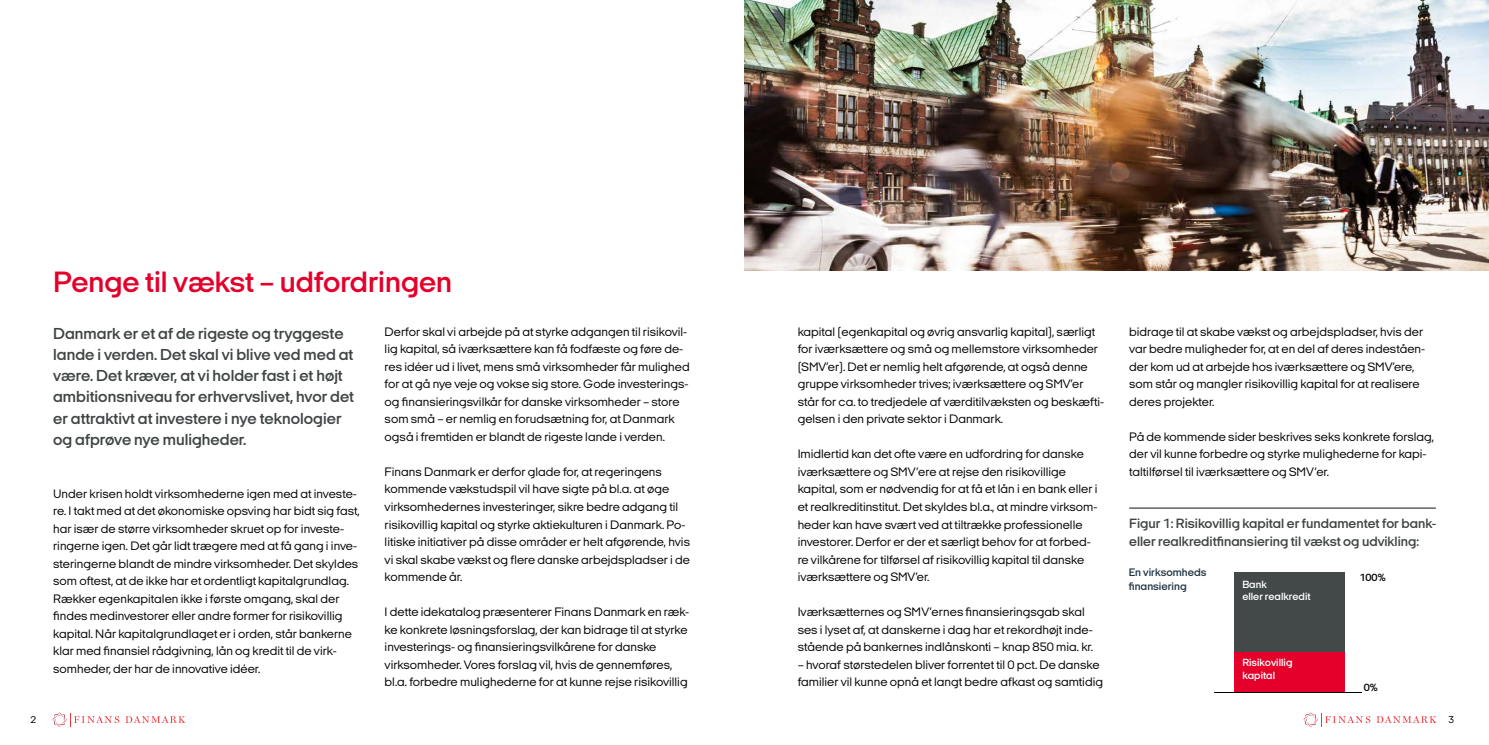
<style>
.page{position:relative;width:1489px;height:745px;background:#fff}
.page>*{position:absolute;margin:0;border:0;box-sizing:border-box;transform-origin:0 0}
.t1{font:600 30px "Italian Plate No 2 Expanded";color:#e4002b}
.t2{font:600 16.25px/21.2px "Italian Plate No 2 Expanded";color:#3f4444}
.t3{font:600 13.75px/17.5px "Italian Plate No 2 Expanded";color:#3f4444}
.t4{font:12.5px/17.5px "Italian Plate No 2 Expanded";color:#000}
.t5{font:600 11.12px/13.4px "Italian Plate No 2 Expanded";color:#253746}
.t6{font:600 10.62px/12.8px "Italian Plate No 2 Expanded";color:#fff}
.t7{font:600 10.62px "Italian Plate No 2 Expanded";color:#000}
.t8{font:10px "Italian Plate No 2 Expanded";color:#000}
</style>
<div class="page">
<svg style="left:53px;top:712px;width:66px;height:14px"></svg>
<svg style="left:125px;top:716px;width:60px;height:6px"></svg>
<svg style="left:1303px;top:712px;width:67px;height:14px"></svg>
<svg style="left:1376px;top:716px;width:60px;height:6px"></svg>
<img style="left:744px;top:0;width:744px;height:270px">
<hr style="left:1129px;top:507px;width:306px;height:1px;background:#3f4444">
<div style="left:1234px;top:572px;width:110px;height:119px;background:#434848"></div>
<div style="left:1234px;top:651px;width:110px;height:40px;background:#e4002b"></div>
<hr style="left:1214px;top:691px;width:147px;height:1px;background:#000">
<h1 class="t1" style="left:53px;top:265px;width:400px">Penge til vækst – udfordringen</h1>
<p class="t2" style="left:53px;top:322px;width:302px">Danmark er et af de rigeste og tryggeste lande i verden. Det skal vi blive ved med at være. Det kræver, at vi holder fast i et højt ambitionsniveau for erhvervslivet, hvor det er attraktivt at investere i nye teknologier og afprøve nye muligheder.</p>
<p class="t4" style="left:384px;top:322px;width:306px">Derfor skal vi arbejde på at styrke adgangen til risikovil&shy;lig kapital, så iværksættere kan få fodfæste og føre de&shy;res idéer ud i livet, mens små virksomheder får mulighed for at gå nye veje og vokse sig store. Gode investerings&shy;og finansieringsvilkår for danske virksomheder – store som små – er nemlig en forudsætning for, at Danmark også i fremtiden er blandt de rigeste lande i verden.</p>
<p class="t4" style="left:384px;top:462px;width:307px">Finans Danmark er derfor glade for, at regeringens kommende vækstudspil vil have sigte på bl.a. at øge virksomhedernes investeringer, sikre bedre adgang til risikovillig kapital og styrke aktiekulturen i Danmark. Po&shy;litiske initiativer på disse områder er helt afgørende, hvis vi skal skabe vækst og flere danske arbejdspladser i de kommende år.</p>
<p class="t4" style="left:384px;top:602px;width:306px">I dette idekatalog præsenterer Finans Danmark en ræk&shy;ke konkrete løsningsforslag, der kan bidrage til at styrke investerings- og finansieringsvilkårene for danske virksomheder. Vores forslag vil, hvis de gennemføres, bl.a. forbedre mulighederne for at kunne rejse risikovillig</p>
<p class="t4" style="left:53px;top:484px;width:308px">Under krisen holdt virksomhederne igen med at investe&shy;re. I takt med at det økonomiske opsving har bidt sig fast, har især de større virksomheder skruet op for investe&shy;ringerne igen. Det går lidt trægere med at få gang i inve&shy;steringerne blandt de mindre virksomheder. Det skyldes som oftest, at de ikke har et ordentligt kapitalgrundlag.<br>Rækker egenkapitalen ikke i første omgang, skal der findes medinvestorer eller andre former for risikovillig kapital. Når kapitalgrundlaget er i orden, står bankerne klar med finansiel rådgivning, lån og kredit til de virk&shy;somheder, der har de innovative idéer.</p>
<p class="t4" style="left:797px;top:322px;width:308px">kapital (egenkapital og øvrig ansvarlig kapital), særligt for iværksættere og små og mellemstore virksomheder (SMV’er). Det er nemlig helt afgørende, at også denne gruppe virksomheder trives; iværksættere og SMV’er står for ca. to tredjedele af værditilvæksten og beskæfti&shy;gelsen i den private sektor i Danmark.</p>
<p class="t4" style="left:797px;top:445px;width:301px">Imidlertid kan det ofte være en udfordring for danske iværksættere og SMV’ere at rejse den risikovillige kapital, som er nødvendig for at få et lån i en bank eller i et realkreditinstitut. Det skyldes bl.a., at mindre virksom&shy;heder kan have svært ved at tiltrække professionelle investorer. Derfor er der et særligt behov for at forbed&shy;re vilkårene for tilførsel af risikovillig kapital til danske iværksættere og SMV’er.</p>
<p class="t4" style="left:797px;top:602px;width:297px">Iværksætternes og SMV’ernes finansieringsgab skal ses i lyset af, at danskerne i dag har et rekordhøjt inde&shy;stående på bankernes indlånskonti – knap 850 mia. kr.</p>
<p class="t4" style="left:797px;top:655px;width:307px">– hvoraf størstedelen bliver forrentet til 0 pct. De danske familier vil kunne opnå et langt bedre afkast og samtidig</p>
<p class="t4" style="left:1129px;top:322px;width:297px">bidrage til at skabe vækst og arbejdspladser, hvis der var bedre muligheder for, at en del af deres indeståen&shy;der kom ud at arbejde hos iværksættere og SMV’ere, som står og mangler risikovillig kapital for at realisere deres projekter.</p>
<p class="t4" style="left:1129px;top:427px;width:306px">På de kommende sider beskrives seks konkrete forslag, der vil kunne forbedre og styrke mulighederne for kapi&shy;taltilførsel til iværksættere og SMV’er.</p>
<p class="t3" style="left:1129px;top:514px;width:309px">Figur 1: Risikovillig kapital er fundamentet for bank&shy;eller realkreditfinansiering til vækst og udvikling:</p>
<p class="t6" style="left:1242px;top:577px;width:70px">Bank<br>eller realkredit</p>
<p class="t5" style="left:1128px;top:565px;width:79px">En virksomheds finansiering</p>
<p class="t7" style="left:1359px;top:571px;width:28px">100%</p>
<p class="t6" style="left:1242px;top:656px;width:52px">Risikovillig kapital</p>
<p class="t7" style="left:1363px;top:681px;width:16px">0%</p>
<p class="t8" style="left:30px;top:713px;width:7px">2</p>
<p class="t8" style="left:1448px;top:713px;width:7px">3</p>
</div>
